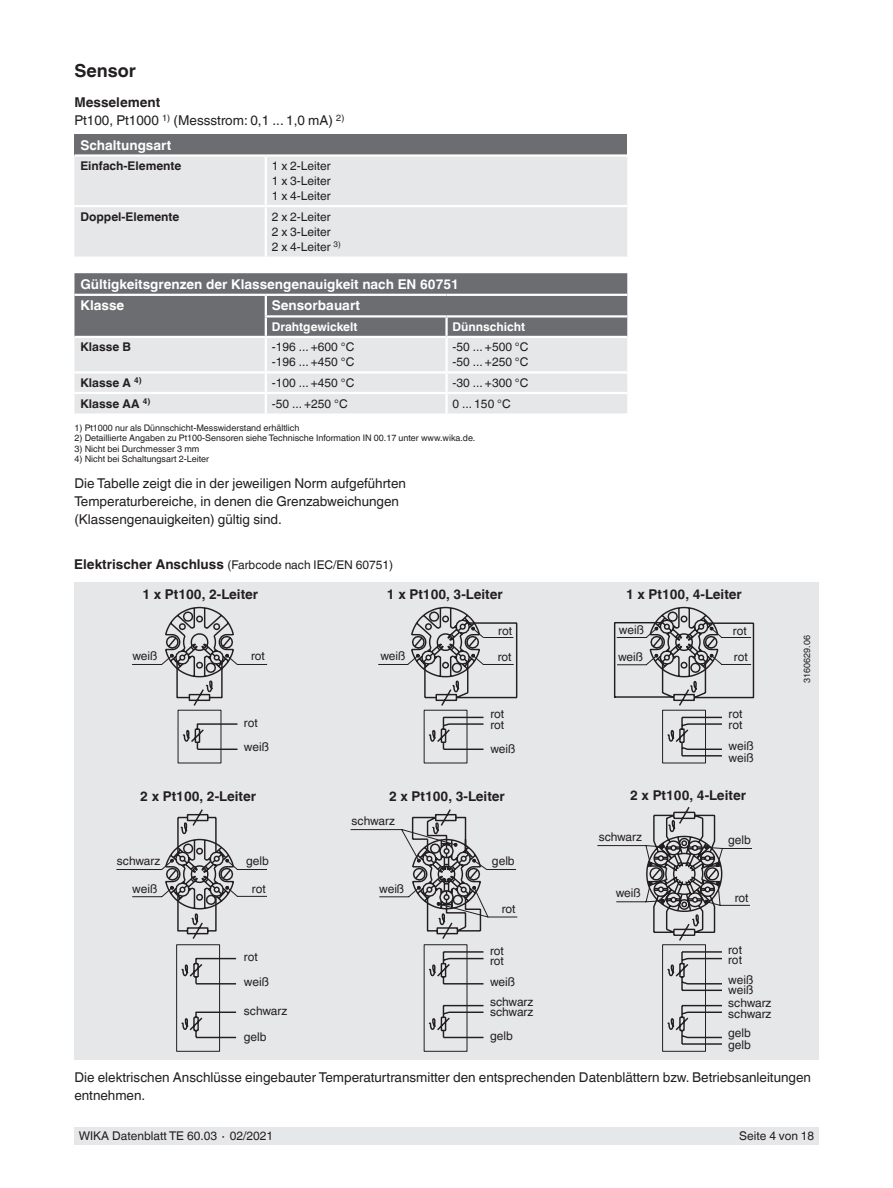
<style>
.page{position:relative;width:893px;height:1188px;background:#fff}
.page>*{position:absolute;margin:0;border:0;box-sizing:border-box;transform-origin:0 0}
.t1{font:700 18px "Helvetica World";color:#231f20}
.t2{font:13.5px/18px "Helvetica World";color:#231f20}
.t3{font:700 13.5px "Helvetica World";color:#231f20}
.t4{font:700 13.5px/21.6px "Helvetica World";color:#fff}
.t5{font:12px/10.5px "Helvetica World";color:#231f20}
.t6{font:700 12px "Helvetica World";color:#231f20}
.t7{font:700 12px "Helvetica World";color:#fff}
.t8{font:9px "Helvetica World";color:#231f20}
.s1{font-weight:700}
.s2{font-weight:700;font-size:13.5px}
</style>
<div class="page">
<div style="left:74px;top:1128px;width:745px;height:17px;background:#e6e7e9"></div>
<div style="left:74px;top:583px;width:745px;height:477px;background:#e6e7e9"></div>
<div style="left:74px;top:134px;width:553px;height:22px;background:#6c6d70"></div>
<div style="left:74px;top:157px;width:553px;height:100px;background:#e6e7e9"></div>
<hr style="left:265px;top:157px;width:2px;height:48px;background:#fff">
<hr style="left:74px;top:205px;width:192px;height:2px;background:#fff">
<hr style="left:266px;top:205px;width:361px;height:2px;background:#fff">
<hr style="left:265px;top:207px;width:2px;height:50px;background:#fff">
<hr style="left:74px;top:154px;width:192px;height:3px;background:#fff">
<hr style="left:266px;top:154px;width:361px;height:3px;background:#fff">
<svg style="left:74px;top:273px;width:553px;height:140px;background:#b4b5b7"></svg>
<hr style="left:74px;top:336px;width:192px;height:2px;background:#fff">
<svg style="left:164px;top:607px;width:549px;height:56px"></svg>
<svg style="left:169px;top:621px;width:585px;height:280px"></svg>
<svg style="left:616px;top:655px;width:41px;height:11px"></svg>
<hr style="left:468px;top:622px;width:49px;height:2px;background:#231f20">
<hr style="left:516px;top:623px;width:1px;height:75px;background:#231f20">
<svg style="left:176px;top:886px;width:530px;height:166px"></svg>
<svg style="left:180px;top:950px;width:542px;height:95px"></svg>
<svg style="left:597px;top:805px;width:156px;height:137px"></svg>
<h1 class="t1" style="left:74px;top:60px;width:63px">Sensor</h1>
<p class="t2" style="left:74px;top:94px;width:271px"><span class="s1">Messelement<br></span>Pt100, Pt1000 <sup>1)</sup> (Messstrom: 0,1 ... 1,0 mA) <sup>2)</sup></p>
<p class="t4" style="left:80px;top:134px;width:92px">Schaltungsart</p>
<p class="t6" style="left:80px;top:159px;width:103px">Einfach-Elemente</p>
<p class="t5" style="left:272px;top:158px;width:60px;line-height:15px;text-align:justify">1 x 2-Leiter 1 x 3-Leiter 1 x 4-Leiter</p>
<p class="t6" style="left:80px;top:209px;width:101px">Doppel-Elemente</p>
<p class="t5" style="left:272px;top:209px;width:70px;line-height:15px">2 x 2-Leiter<br>2 x 3-Leiter<br>2 x 4-Leiter <sup>3)</sup></p>
<p class="t4" style="left:80px;top:273px;width:380px">Gültigkeitsgrenzen der Klassengenauigkeit nach EN 60751<br>Klasse</p>
<p class="t4" style="left:272px;top:295px;width:90px">Sensorbauart</p>
<p class="t7" style="left:272px;top:320px;width:87px">Drahtgewickelt</p>
<p class="t7" style="left:452px;top:320px;width:74px">Dünnschicht</p>
<p class="t6" style="left:80px;top:340px;width:52px">Klasse B</p>
<p class="t5" style="left:272px;top:340px;width:84px;line-height:15px">-196 ... +600 °C -196 ... +450 °C</p>
<p class="t5" style="left:452px;top:340px;width:77px;line-height:15px">-50 ... +500 °C -50 ... +250 °C</p>
<p class="t6" style="left:80px;top:376px;width:63px">Klasse A <sup>4)</sup></p>
<p class="t5" style="left:272px;top:378px;width:84px">-100 ... +450 °C</p>
<p class="t5" style="left:452px;top:378px;width:77px">-30 ... +300 °C</p>
<p class="t6" style="left:80px;top:396px;width:71px">Klasse AA <sup>4)</sup></p>
<p class="t5" style="left:272px;top:398px;width:77px">-50 ... +250 °C</p>
<p class="t5" style="left:452px;top:398px;width:60px">0 ... 150 °C</p>
<p class="t8" style="left:74px;top:422px;width:226px">1) Pt1000 nur als Dünnschicht-Messwiderstand erhältlich</p>
<p class="t8" style="left:74px;top:433px;width:402px">2) Detaillierte Angaben zu Pt100-Sensoren siehe Technische Information IN 00.17 unter www.wika.de.</p>
<p class="t8" style="left:74px;top:443px;width:126px">3) Nicht bei Durchmesser 3 mm</p>
<p class="t8" style="left:74px;top:454px;width:136px">4) Nicht bei Schaltungsart 2-Leiter</p>
<p class="t2" style="left:74px;top:474px;width:333px">Die Tabelle zeigt die in der jeweiligen Norm aufgeführten<br>Temperaturbereiche, in denen die Grenzabweichungen (Klassengenauigkeiten) gültig sind.</p>
<p class="t5" style="left:74px;top:560px;width:320px"><span class="s2">Elektrischer Anschluss</span> (Farbcode nach IEC/EN 60751)</p>
<p class="t3" style="left:142px;top:586px;width:117px">1 x Pt100, 2-Leiter</p>
<p class="t3" style="left:387px;top:586px;width:117px">1 x Pt100, 3-Leiter</p>
<p class="t3" style="left:626px;top:586px;width:117px">1 x Pt100, 4-Leiter</p>
<p class="t5" style="left:498px;top:625px;width:15px">rot</p>
<p class="t5" style="left:619px;top:624px;width:27px">weiß</p>
<p class="t5" style="left:733px;top:626px;width:15px">rot</p>
<p class="t5" style="left:132px;top:651px;width:26px">weiß</p>
<p class="t5" style="left:498px;top:651px;width:15px">rot</p>
<p class="t5" style="left:251px;top:651px;width:15px">rot</p>
<p class="t5" style="left:380px;top:651px;width:26px">weiß</p>
<p class="t5" style="left:618px;top:652px;width:27px">weiß</p>
<p class="t5" style="left:734px;top:651px;width:15px">rot</p>
<p class="t5" style="left:244px;top:711px;width:27px;line-height:24px">rot weiß</p>
<p class="t5" style="left:490px;top:709px;width:15px">rot rot</p>
<p class="t5" style="left:490px;top:743px;width:27px">weiß</p>
<p class="t5" style="left:729px;top:709px;width:15px">rot rot</p>
<p class="t5" style="left:729px;top:740px;width:27px;line-height:12px">weiß weiß</p>
<p class="t3" style="left:140px;top:788px;width:117px">2 x Pt100, 2-Leiter</p>
<p class="t3" style="left:389px;top:788px;width:117px">2 x Pt100, 3-Leiter</p>
<p class="t3" style="left:630px;top:787px;width:117px">2 x Pt100, 4-Leiter</p>
<p class="t5" style="left:117px;top:856px;width:45px">schwarz</p>
<p class="t5" style="left:132px;top:884px;width:27px">weiß</p>
<p class="t5" style="left:246px;top:856px;width:24px">gelb</p>
<p class="t5" style="left:252px;top:884px;width:15px">rot</p>
<p class="t5" style="left:352px;top:816px;width:45px">schwarz</p>
<p class="t5" style="left:379px;top:884px;width:26px">weiß</p>
<p class="t5" style="left:492px;top:856px;width:24px">gelb</p>
<p class="t5" style="left:502px;top:904px;width:15px">rot</p>
<p class="t5" style="left:490px;top:945px;width:15px">rot rot</p>
<p class="t5" style="left:490px;top:977px;width:27px">weiß</p>
<p class="t5" style="left:244px;top:944px;width:27px;line-height:25.5px">rot weiß</p>
<p class="t5" style="left:244px;top:998px;width:45px;line-height:25.5px">schwarz gelb</p>
<p class="t5" style="left:490px;top:997px;width:45px">schwarz schwarz</p>
<p class="t5" style="left:490px;top:1031px;width:24px">gelb</p>
<p class="t5" style="left:599px;top:832px;width:45px">schwarz</p>
<p class="t5" style="left:616px;top:888px;width:26px">weiß</p>
<p class="t5" style="left:728px;top:835px;width:24px">gelb</p>
<p class="t5" style="left:735px;top:892px;width:15px">rot</p>
<p class="t5" style="left:728px;top:944px;width:15px">rot rot</p>
<p class="t5" style="left:728px;top:974px;width:27px">weiß weiß</p>
<p class="t5" style="left:728px;top:998px;width:45px">schwarz schwarz</p>
<p class="t5" style="left:728px;top:1027px;width:24px;line-height:12px">gelb gelb</p>
<p class="t8" style="left:802px;top:683px;width:49px;rotate:-90deg">3160629.06</p>
<p class="t2" style="left:74px;top:1068px;width:738px">Die elektrischen Anschlüsse eingebauter Temperaturtransmitter den entsprechenden Datenblättern bzw. Betriebsanleitungen entnehmen.</p>
<p class="t5" style="left:79px;top:1131px;width:196px">WIKA Datenblatt TE 60.03 ∙ 02/2021</p>
<p class="t5" style="left:739px;top:1131px;width:77px">Seite 4 von 18</p>
</div>
